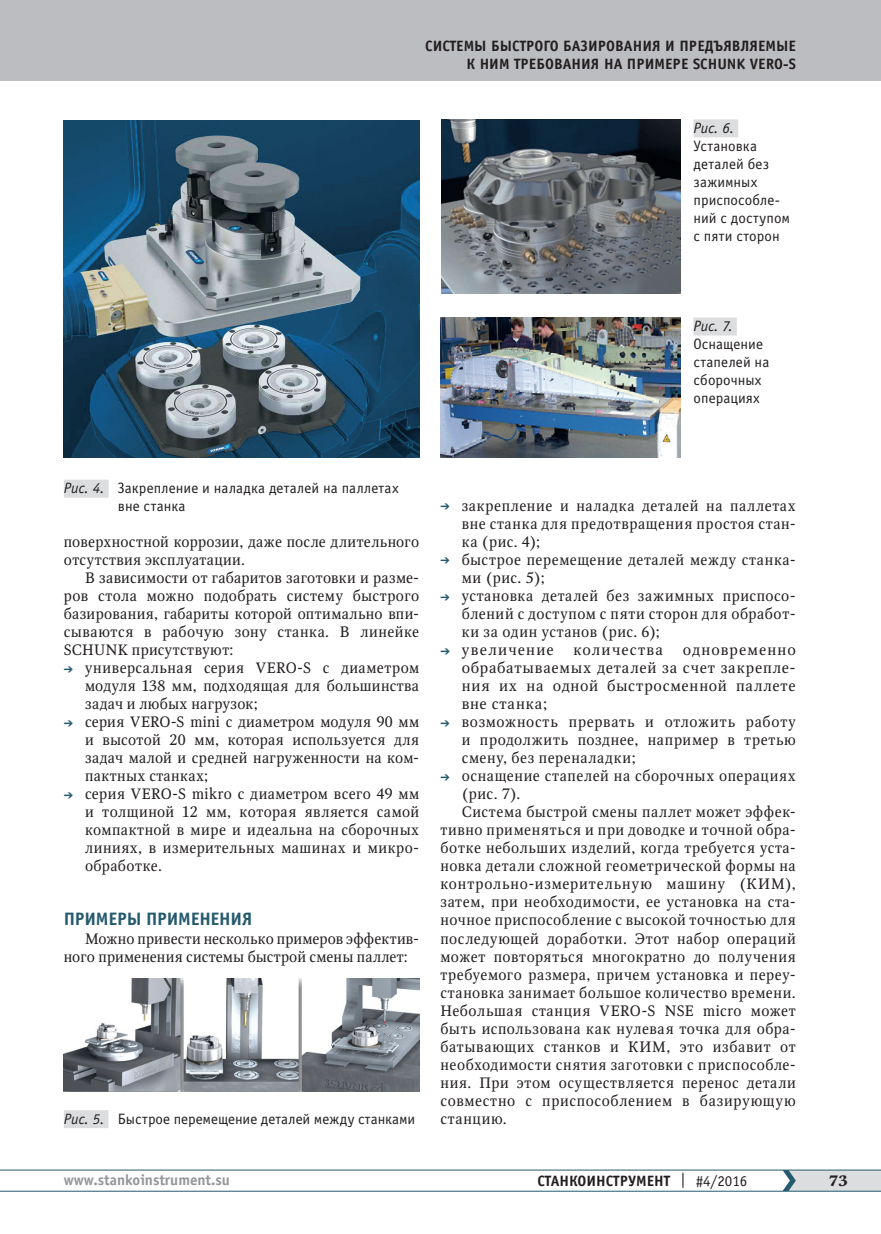
<style>
.page{position:relative;width:881px;height:1234px;background:#fff}
.page>*{position:absolute;margin:0;border:0;box-sizing:border-box;transform-origin:0 0}
.t1{font:700 18px "Officina Sans C";letter-spacing:-.015em;color:#255a6e}
.t2{font:15px/18px "Octava";letter-spacing:.035em;color:#231f20;text-align:justify}
.t3{font:15px/18px "Officina Sans C";letter-spacing:.005em;color:#231f20}
.t4{font:700 15px/18px "Officina Sans C";color:#231f20;text-align:right}
.t5{font:15px/18px "Octava";letter-spacing:.035em;color:#231f20;text-align:justify;scale:1.04 1}
.t6{font:15px/18px "Octava";letter-spacing:.01em;color:#231f20}
.t7{font:15px "Octava";letter-spacing:.065em;color:#231f20}
.t8{font:700 15px "Officina Sans C";color:#939598}
.t9{font:italic 15px "Officina Sans C";letter-spacing:-.015em;color:#231f20}
.t10{font:15px "Octava";letter-spacing:.08em;color:#231f20;scale:1.04 1}
.t11{font:15px "Octava";letter-spacing:.075em;color:#231f20;scale:1.04 1}
.t12{font:700 15px "Octava";color:#231f20}
.s1{font-style:italic}
.s2{color:#255a6e}
.s3{font-weight:400}
</style>
<div class="page">
<hr style="left:0;top:1190px;width:880px;height:1px;background:#255a6e">
<hr style="left:0;top:1169px;width:880px;height:1px;background:#255a6e">
<svg style="left:782px;top:1169px;width:98px;height:21px;background:#cbd1d5"></svg>
<div style="left:0;top:0;width:880px;height:81px;background:#bcbdc0"></div>
<img style="left:64px;top:978px;width:355px;height:112px">
<img style="left:441px;top:119px;width:239px;height:175px">
<img style="left:440px;top:318px;width:240px;height:139px">
<div style="left:64px;top:479px;width:45px;height:18px;background:#dcdddf"></div>
<div style="left:64px;top:1109px;width:44px;height:18px;background:#dcdddf"></div>
<div style="left:693px;top:119px;width:45px;height:18px;background:#dcdddf"></div>
<div style="left:693px;top:317px;width:43px;height:18px;background:#dcdddf"></div>
<img style="left:64px;top:120px;width:355px;height:337px">
<p class="t4" style="left:425px;top:37px;width:372px">СИСТЕМЫ БЫСТРОГО БАЗИРОВАНИЯ И ПРЕДЪЯВЛЯЕМЫЕ<br>К НИМ ТРЕБОВАНИЯ НА ПРИМЕРЕ SCHUNK VERO-S</p>
<p class="t9" style="left:693px;top:120px;width:42px">Рис. 6.</p>
<p class="t3" style="left:693px;top:137px;width:98px">Установка деталей без зажимных приспособле&shy;ний с доступом с пяти сторон</p>
<p class="t9" style="left:693px;top:318px;width:41px">Рис. 7.</p>
<p class="t3" style="left:693px;top:335px;width:77px">Оснащение стапелей на сборочных операциях</p>
<p class="t3" style="left:118px;top:479px;width:282px;text-indent:-54px"><span class="s1">Рис. 4.</span> Закрепление и наладка деталей на паллетах вне станка</p>
<p class="t2" style="left:64px;top:533px;width:357px">поверхностной коррозии, даже после длительного отсутствия эксплуатации.</p>
<p class="t2" style="left:64px;top:569px;width:357px;text-indent:21px">В зависимости от габаритов заготовки и разме&shy;ров стола можно подобрать систему быстрого базирования, габариты которой оптимально впи&shy;сываются в рабочую зону станка. В линейке SCHUNK присутствуют:</p>
<p class="t2" style="left:85px;top:659px;width:335px;text-indent:-21px"><span class="s2">➔</span> универсальная серия VERO-S с диаметром модуля 138 мм, подходящая для большинства задач и любых нагрузок;</p>
<p class="t2" style="left:85px;top:713px;width:335px;text-indent:-21px"><span class="s2">➔</span> серия VERO-S mini c диаметром модуля 90 мм и высотой 20 мм, которая используется для задач малой и средней нагруженности на ком&shy;пактных станках;</p>
<p class="t2" style="left:85px;top:785px;width:335px;text-indent:-21px"><span class="s2">➔</span> серия VERO-S mikro с диаметром всего 49 мм и толщиной 12 мм, которая является самой компактной в мире и идеальна на сборочных линиях, в измерительных машинах и микро&shy;обработке.</p>
<p class="t1" style="left:64px;top:909px;width:190px">ПРИМЕРЫ ПРИМЕНЕНИЯ</p>
<p class="t6" style="left:64px;top:929px;width:357px;text-indent:21px">Можно привести несколько примеров эффектив&shy;ного применения системы быстрой смены паллет:</p>
<p class="t3" style="left:64px;top:1109px;width:353px"><span class="s1">Рис. 5.</span> Быстрое перемещение деталей между станками</p>
<p class="t2" style="left:461px;top:497px;width:335px;text-indent:-21px"><span class="s2">➔</span> закрепление и наладка деталей на паллетах вне станка для предотвращения простоя стан&shy;ка (рис. 4);</p>
<p class="t2" style="left:461px;top:551px;width:335px;text-indent:-21px"><span class="s2">➔</span> быстрое перемещение деталей между станка&shy;ми (рис. 5);</p>
<p class="t2" style="left:461px;top:587px;width:335px;text-indent:-21px"><span class="s2">➔</span> установка деталей без зажимных приспосо&shy;блений с доступом с пяти сторон для обработ&shy;ки за один установ (рис. 6);</p>
<p class="t10" style="left:440px;top:640px;width:110px"><span class="s2">➔</span> увеличение</p>
<p class="t11" style="left:573px;top:640px;width:88px">количества</p>
<p class="t5" style="left:461px;top:641px;width:322px;text-indent:221px">одновременно обрабатываемых деталей за счет закрепле&shy;ния их на одной быстросменной паллете вне станка;</p>
<p class="t2" style="left:461px;top:713px;width:335px;text-indent:-21px"><span class="s2">➔</span> возможность прервать и отложить работу и продолжить позднее, например в третью смену, без переналадки;</p>
<p class="t2" style="left:440px;top:767px;width:357px"><span class="s2">➔</span> оснащение стапелей на сборочных операциях</p>
<p class="t2" style="left:461px;top:785px;width:60px">(рис. 7).</p>
<p class="t2" style="left:461px;top:803px;width:335px">Система быстрой смены паллет может эффек-</p>
<p class="t2" style="left:440px;top:821px;width:357px">тивно применяться и при доводке и точной обра-</p>
<p class="t2" style="left:440px;top:839px;width:357px">ботке небольших изделий, когда требуется уста-</p>
<p class="t2" style="left:440px;top:857px;width:356px">новка детали сложной геометрической формы на</p>
<p class="t7" style="left:440px;top:874px;width:357px">контрольно-измерительную машину (КИМ),</p>
<p class="t2" style="left:440px;top:893px;width:357px">затем, при необходимости, ее установка на ста-</p>
<p class="t2" style="left:440px;top:911px;width:356px">ночное приспособление с высокой точностью для</p>
<p class="t2" style="left:440px;top:929px;width:356px">последующей доработки. Этот набор операций</p>
<p class="t2" style="left:440px;top:947px;width:356px">может повторяться многократно до получения</p>
<p class="t2" style="left:440px;top:965px;width:357px">требуемого размера, причем установка и переу-</p>
<p class="t2" style="left:440px;top:983px;width:356px">становка занимает большое количество времени.</p>
<p class="t2" style="left:440px;top:1001px;width:357px">Небольшая станция VERO-S NSE micro может</p>
<p class="t2" style="left:440px;top:1019px;width:357px">быть использована как нулевая точка для обра-</p>
<p class="t2" style="left:440px;top:1037px;width:356px">батывающих станков и КИМ, это избавит от</p>
<p class="t2" style="left:440px;top:1055px;width:357px">необходимости снятия заготовки с приспособле-</p>
<p class="t2" style="left:440px;top:1073px;width:357px">ния. При этом осуществляется перенос детали</p>
<p class="t2" style="left:440px;top:1091px;width:357px">совместно с приспособлением в базирующую</p>
<p class="t2" style="left:440px;top:1109px;width:68px">станцию.</p>
<p class="t8" style="left:64px;top:1171px;width:168px">www.stankoinstrument.su</p>
<p class="t4" style="left:537px;top:1171px;width:211px">СТАНКОИНСТРУМЕНТ <span class="s3">| #4/2016</span></p>
<p class="t12" style="left:828px;top:1170px;width:20px">73</p>
</div>
